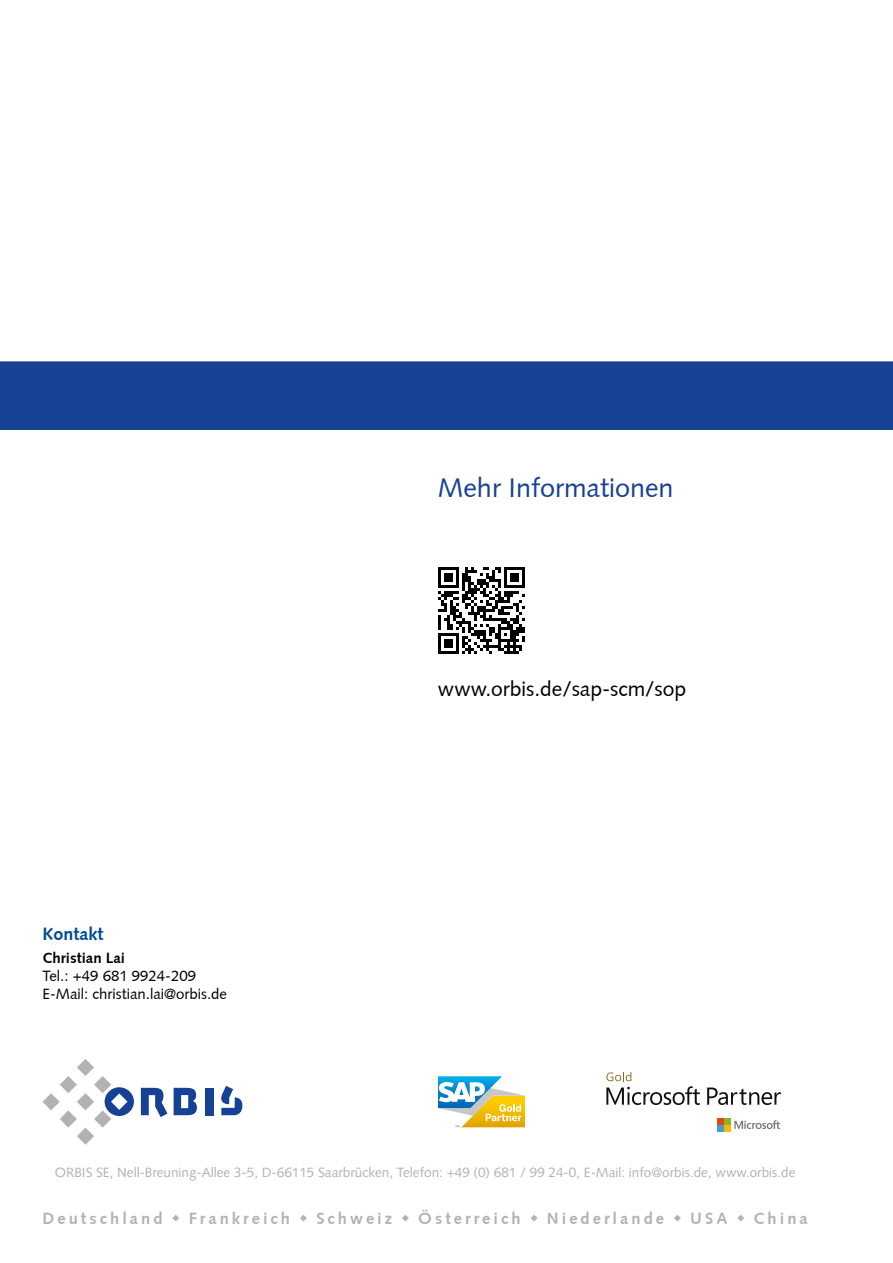
<style>
.page{position:relative;width:893px;height:1263px;background:#fff}
.page>*{position:absolute;margin:0;border:0;box-sizing:border-box;transform-origin:0 0}
.t1{font:27px "Syntax";color:#164194}
.t2{font:21px "Syntax";color:#000}
.t3{font:700 18px "Syntax";color:#004b93}
.t4{font:700 16.5px "Syntax";letter-spacing:.185em;color:#b3b2b2}
.t5{font:15px/18px "Syntax";color:#000}
.t6{font:700 15px "Syntax";color:#000}
.t7{font:13.5px "Syntax LT Pro";color:#b3b2b2}
</style>
<div class="page">
<div style="left:0;top:361px;width:893px;height:69px;background:#164194"></div>
<svg style="left:707px;top:1087px;width:74px;height:18px"></svg>
<svg style="left:717px;top:1118px;width:63px;height:13px"></svg>
<svg style="left:606px;top:1072px;width:94px;height:33px"></svg>
<svg style="left:438px;top:1076px;width:87px;height:51px"></svg>
<svg style="left:174px;top:1088px;width:23px;height:28px"></svg>
<div style="left:205px;top:1088px;width:8px;height:27px;background:#164194"></div>
<svg style="left:141px;top:1088px;width:26px;height:29px"></svg>
<svg style="left:43px;top:1059px;width:91px;height:86px"></svg>
<svg style="left:221px;top:1086px;width:21px;height:29px"></svg>
<svg style="left:438px;top:567px;width:87px;height:86px"></svg>
<h1 class="t1" style="left:438px;top:471px;width:237px">Mehr Informationen</h1>
<h3 class="t3" style="left:43px;top:924px;width:63px">Kontakt</h3>
<p class="t6" style="left:43px;top:949px;width:84px">Christian Lai</p>
<p class="t5" style="left:43px;top:966px;width:186px">Tel.: +49 681 9924-209<br>E-Mail: christian.lai@orbis.de</p>
<h2 class="t2" style="left:438px;top:677px;width:250px">www.orbis.de/sap-scm/sop</h2>
<p class="t7" style="left:55px;top:1165px;width:742px">ORBIS SE, Nell-Breuning-Allee 3-5, D-66115 Saarbrücken, Telefon: +49 (0) 681 / 99 24-0, E-Mail: info@orbis.de, www.orbis.de</p>
<p class="t4" style="left:43px;top:1209px;width:122px">Deutschland</p>
<p class="t4" style="left:189px;top:1209px;width:103px">Frankreich</p>
<p class="t4" style="left:316px;top:1209px;width:77px">Schweiz</p>
<p class="t4" style="left:418px;top:1209px;width:104px">Österreich</p>
<p class="t4" style="left:547px;top:1209px;width:119px">Niederlande</p>
<p class="t4" style="left:690px;top:1209px;width:39px">USA</p>
<p class="t4" style="left:753px;top:1209px;width:56px">China</p>
</div>
